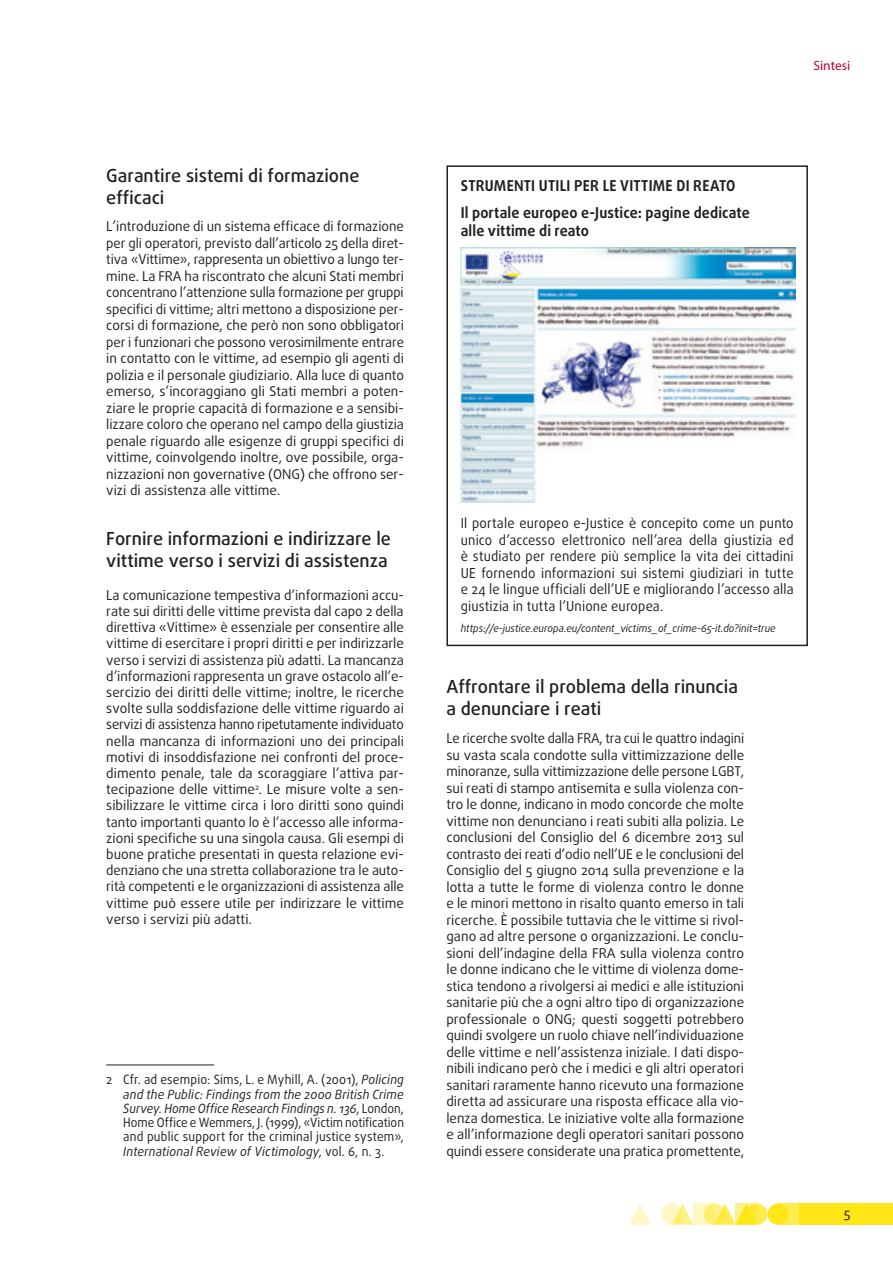
<style>
.page{position:relative;width:893px;height:1263px;background:#fff}
.page>*{position:absolute;margin:0;border:0;box-sizing:border-box;transform-origin:0 0}
.titles_h3{font:500 18px/21.6px "Daxline Pro";color:#231f20}
.t1{font:700 15px/26.5px "Daxline Pro";letter-spacing:.01em;color:#231f20;scale:.95 1}
.t2{font:13.8px/16.5px "Daxline Pro";letter-spacing:.01em;color:#231f20;text-align:justify;scale:.95 1}
.text_body{font:13.5px/16.5px "Daxline Pro";color:#231f20;text-align:justify}
.text_body_first{font:13.5px/16.2px "Daxline Pro";color:#231f20;text-align:justify}
.t3{font:13.5px "Myriad Pro";color:#b30437}
.text_footnote{font:12.75px/14.2px "Daxline Pro";letter-spacing:.015em;color:#231f20;text-align:justify;scale:.95 1}
.t4{font:italic 10.5px "Daxline Pro";color:#231f20;scale:.95 1}
.s1{font-style:italic}
</style>
<div class="page">
<div style="left:746px;top:1203px;width:21px;height:22px;background:#ffec50;border-radius:50%"></div>
<div style="left:778px;top:1203px;width:21px;height:22px;background:#ffec50"></div>
<div style="left:799px;top:1203px;width:94px;height:22px;background:#ffe616"></div>
<svg style="left:675px;top:1203px;width:18px;height:22px"></svg>
<svg style="left:629px;top:1204px;width:22px;height:21px"></svg>
<div style="left:767px;top:1203px;width:22px;height:22px;background:#ffe616;border-radius:50%"></div>
<svg style="left:718px;top:1203px;width:18px;height:22px"></svg>
<svg style="left:704px;top:1203px;width:21px;height:22px"></svg>
<svg style="left:661px;top:1203px;width:21px;height:22px"></svg>
<svg style="left:736px;top:1203px;width:21px;height:22px"></svg>
<svg style="left:693px;top:1203px;width:21px;height:22px"></svg>
<hr style="left:106px;top:1064px;width:108px;height:1px;background:#231f20">
<img style="left:461px;top:247px;width:334px;height:256px">
<div style="left:446px;top:165px;width:362px;height:481px;border:2px solid #231f20"></div>
<p class="titles_h3" style="left:106px;top:165px;width:255px">Garantire sistemi di formazione efficaci</p>
<p class="text_body" style="left:106px;top:218px;width:299px">L’introduzione di un sistema efficace di formazione per gli operatori, previsto dall’articolo 25 della diret‑ tiva «Vittime», rappresenta un obiettivo a lungo ter‑ mine. La FRA ha riscontrato che alcuni Stati membri concentrano l’attenzione sulla formazione per gruppi specifici di vittime; altri mettono a disposizione per‑ corsi di formazione, che però non sono obbligatori per i funzionari che possono verosimilmente entrare in contatto con le vittime, ad esempio gli agenti di polizia e il personale giudiziario. Alla luce di quanto emerso, s’incoraggiano gli Stati membri a poten‑ ziare le proprie capacità di formazione e a sensibi‑ lizzare coloro che operano nel campo della giustizia penale riguardo alle esigenze di gruppi specifici di vittime, coinvolgendo inoltre, ove possibile, orga‑ nizzazioni non governative (ONG) che offrono ser‑ vizi di assistenza alle vittime.</p>
<p class="titles_h3" style="left:106px;top:528px;width:286px">Fornire informazioni e indirizzare le vittime verso i servizi di assistenza</p>
<p class="text_body_first" style="left:106px;top:587px;width:299px">La comunicazione tempestiva d’informazioni accu‑ rate sui diritti delle vittime prevista dal capo 2 della direttiva «Vittime» è essenziale per consentire alle vittime di esercitare i propri diritti e per indirizzarle verso i servizi di assistenza più adatti. La mancanza d’informazioni rappresenta un grave ostacolo all’e‑ sercizio dei diritti delle vittime; inoltre, le ricerche svolte sulla soddisfazione delle vittime riguardo ai servizi di assistenza hanno ripetutamente individuato nella mancanza di informazioni uno dei principali motivi di insoddisfazione nei confronti del proce‑ dimento penale, tale da scoraggiare l’attiva par‑ tecipazione delle vittime<sup>2</sup>. Le misure volte a sen‑ sibilizzare le vittime circa i loro diritti sono quindi tanto importanti quanto lo è l’accesso alle informa‑ zioni specifiche su una singola causa. Gli esempi di buone pratiche presentati in questa relazione evi‑ denziano che una stretta collaborazione tra le auto‑ rità competenti e le organizzazioni di assistenza alle vittime può essere utile per indirizzare le vittime verso i servizi più adatti.</p>
<p class="text_footnote" style="left:123px;top:1073px;width:297px;text-indent:-17px">2 Cfr. ad esempio: Sims, L. e Myhill, A. (2001), <span class="s1">Policing and the Public: Findings from the 2000 British Crime Survey. Home Office Research Findings n. 136</span>, London, Home Office e Wemmers, J. (1999), «Victim notification and public support for the criminal justice system», <span class="s1">International Review of Victimology</span>, vol. 6, n. 3.</p>
<p class="t1" style="left:461px;top:173px;width:306px">STRUMENTI UTILI PER LE VITTIME DI REATO<br>Il portale europeo e‑Justice: pagine dedicate</p>
<p class="t1" style="left:461px;top:217px;width:136px">alle vittime di reato</p>
<p class="t3" style="left:813px;top:57px;width:39px">Sintesi</p>
<p class="t2" style="left:461px;top:515px;width:352px">Il portale europeo e‑Justice è concepito come un punto unico d’accesso elettronico nell’area della giustizia ed è studiato per rendere più semplice la vita dei cittadini UE fornendo informazioni sui sistemi giudiziari in tutte e 24 le lingue ufficiali dell’UE e migliorando l’accesso alla giustizia in tutta l’Unione europea.</p>
<p class="t4" style="left:461px;top:621px;width:333px">https://e‑justice.europa.eu/content_victims_of_crime-65-it.do?init=true</p>
<p class="titles_h3" style="left:446px;top:676px;width:293px">Affrontare il problema della rinuncia a denunciare i reati</p>
<p class="text_body" style="left:446px;top:730px;width:299px">Le ricerche svolte dalla FRA, tra cui le quattro indagini su vasta scala condotte sulla vittimizzazione delle minoranze, sulla vittimizzazione delle persone LGBT, sui reati di stampo antisemita e sulla violenza con‑ tro le donne, indicano in modo concorde che molte vittime non denunciano i reati subiti alla polizia. Le conclusioni del Consiglio del 6 dicembre 2013 sul contrasto dei reati d’odio nell’UE e le conclusioni del Consiglio del 5 giugno 2014 sulla prevenzione e la lotta a tutte le forme di violenza contro le donne e le minori mettono in risalto quanto emerso in tali ricerche. È possibile tuttavia che le vittime si rivol‑ gano ad altre persone o organizzazioni. Le conclu‑ sioni dell’indagine della FRA sulla violenza contro le donne indicano che le vittime di violenza dome‑ stica tendono a rivolgersi ai medici e alle istituzioni sanitarie più che a ogni altro tipo di organizzazione professionale o ONG; questi soggetti potrebbero quindi svolgere un ruolo chiave nell’individuazione delle vittime e nell’assistenza iniziale. I dati dispo‑ nibili indicano però che i medici e gli altri operatori sanitari raramente hanno ricevuto una formazione diretta ad assicurare una risposta efficace alla vio‑ lenza domestica. Le iniziative volte alla formazione e all’informazione degli operatori sanitari possono quindi essere considerate una pratica promettente,</p>
<p class="text_body" style="left:844px;top:1205px;width:8px">5</p>
</div>
